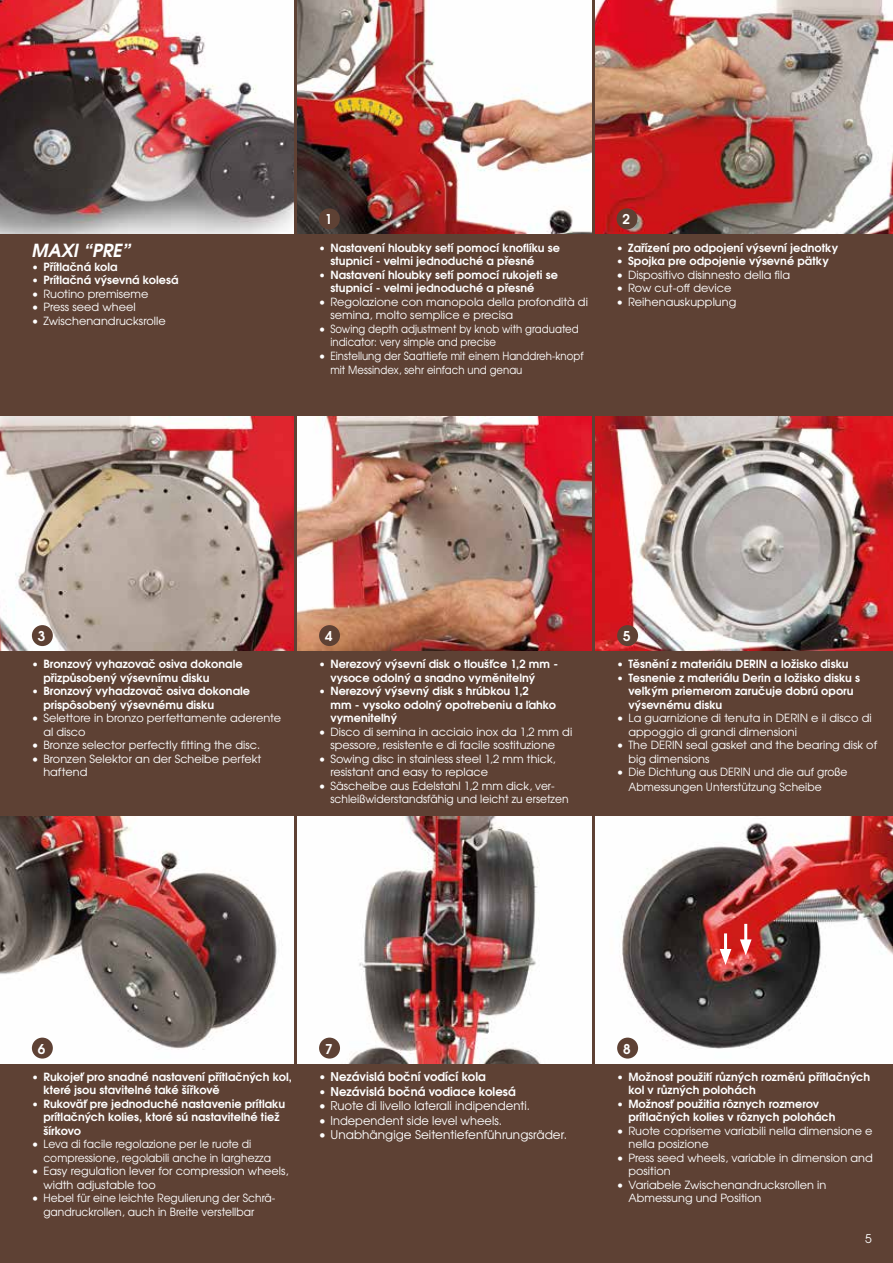
<style>
.page{position:relative;width:893px;height:1263px;background:#5e4134}
.page>*{position:absolute;margin:0;border:0;box-sizing:border-box;transform-origin:0 0}
.t1{font:italic 700 18px "Te X Gyre Adventor";color:#fff}
.t2{font:700 13.5px "Te X Gyre Adventor";color:#fff}
.t3{font:12px "Te X Gyre Adventor";letter-spacing:.005em;color:#fff}
.t4{font:700 12px "Te X Gyre Adventor";letter-spacing:.005em;color:#fff}
.t5{font:11.25px/13.5px "Te X Gyre Adventor";letter-spacing:.005em;color:#fff}
.t6{font:700 11.25px/13.5px "Te X Gyre Adventor";letter-spacing:.005em;color:#fff}
</style>
<div class="page">
<img style="left:1px;top:0;width:292px;height:234px">
<img style="left:595px;top:816px;width:298px;height:247px">
<img style="left:298px;top:816px;width:293px;height:247px">
<img style="left:0;top:816px;width:293px;height:247px">
<img style="left:595px;top:417px;width:298px;height:234px">
<img style="left:0;top:417px;width:293px;height:234px">
<img style="left:298px;top:417px;width:293px;height:234px">
<div style="left:32px;top:625px;width:21px;height:21px;background:#5e4134;border-radius:50%"></div>
<div style="left:32px;top:1037px;width:21px;height:21px;background:#5e4134;border-radius:50%"></div>
<div style="left:319px;top:625px;width:21px;height:21px;background:#5e4134;border-radius:50%"></div>
<div style="left:319px;top:1037px;width:21px;height:21px;background:#5e4134;border-radius:50%"></div>
<div style="left:617px;top:1037px;width:21px;height:21px;background:#5e4134;border-radius:50%"></div>
<div style="left:617px;top:625px;width:21px;height:21px;background:#5e4134;border-radius:50%"></div>
<img style="left:0;top:0;width:1px;height:234px">
<img style="left:298px;top:0;width:293px;height:234px">
<div style="left:319px;top:208px;width:21px;height:21px;background:#5e4134;border-radius:50%"></div>
<img style="left:595px;top:0;width:298px;height:234px">
<div style="left:617px;top:208px;width:20px;height:21px;background:#5e4134;border-radius:50%"></div>
<hr style="left:724px;top:933px;width:3px;height:22px;background:#fff">
<svg style="left:720px;top:949px;width:11px;height:16px"></svg>
<hr style="left:744px;top:924px;width:3px;height:21px;background:#fff">
<svg style="left:740px;top:939px;width:12px;height:16px"></svg>
<h1 class="t1" style="left:32px;top:235px;width:100px">MAXI “PRE”</h1>
<p class="t6" style="left:32px;top:259px;width:87px">• Přítlačná kola</p>
<p class="t6" style="left:32px;top:272px;width:148px">• Prítlačná výsevná kolesá</p>
<p class="t5" style="left:32px;top:286px;width:118px">• Ruotino premiseme</p>
<p class="t5" style="left:32px;top:299px;width:105px">• Press seed wheel</p>
<p class="t5" style="left:32px;top:314px;width:135px">• Zwischenandrucksrolle</p>
<p class="t2" style="left:325px;top:208px;width:9px">1</p>
<p class="t6" style="left:330px;top:240px;width:231px;text-indent:-11px">• Nastavení hloubky setí pomocí knoflíku se stupnicí - velmi jednoduché a přesné</p>
<p class="t6" style="left:330px;top:267px;width:229px;text-indent:-11px">• Nastavení hloubky setí pomocí rukojeti se stupnicí - velmi jednoduché a přesné</p>
<p class="t5" style="left:330px;top:294px;width:259px;text-indent:-11px">• Regolazione con manopola della profondità di semina, molto semplice e precisa</p>
<p class="t5" style="left:330px;top:321px;width:250px;text-indent:-11px">• Sowing depth adjustment by knob with graduated indicator: very simple and precise</p>
<p class="t5" style="left:330px;top:347px;width:255px;line-height:14.4px;text-indent:-11px">• Einstellung der Saattiefe mit einem Handdreh-knopf mit Messindex, sehr einfach und genau</p>
<p class="t2" style="left:623px;top:208px;width:9px">2</p>
<p class="t6" style="left:617px;top:240px;width:223px">• Zařízení pro odpojení výsevní jednotky</p>
<p class="t6" style="left:617px;top:253px;width:214px">• Spojka pre odpojenie výsevné pätky</p>
<p class="t5" style="left:617px;top:267px;width:175px">• Dispositivo disinnesto della fila</p>
<p class="t5" style="left:617px;top:280px;width:116px">• Row cut-off device</p>
<p class="t5" style="left:617px;top:294px;width:121px">• Reihenauskupplung</p>
<p class="t2" style="left:38px;top:624px;width:9px">3</p>
<p class="t6" style="left:43px;top:656px;width:201px;text-indent:-11px">• Bronzový vyhazovač osiva dokonale přizpůsobený výsevnímu disku</p>
<p class="t6" style="left:43px;top:683px;width:208px;text-indent:-11px">• Bronzový vyhadzovač osiva dokonale prispôsobený výsevnému disku</p>
<p class="t5" style="left:43px;top:711px;width:239px;text-indent:-11px">• Selettore in bronzo perfettamente aderente al disco</p>
<p class="t5" style="left:32px;top:738px;width:230px">• Bronze selector perfectly fitting the disc.</p>
<p class="t5" style="left:43px;top:751px;width:220px;text-indent:-11px">• Bronzen Selektor an der Scheibe perfekt haftend</p>
<p class="t2" style="left:325px;top:624px;width:9px">4</p>
<p class="t6" style="left:330px;top:656px;width:229px;text-indent:-11px">• Nerezový výsevní disk o tloušťce 1,2 mm - vysoce odolný a snadno vyměnitelný</p>
<p class="t6" style="left:330px;top:683px;width:227px;text-indent:-11px">• Nerezový výsevný disk s hrúbkou 1,2<br>mm - vysoko odolný opotrebeniu a ľahko vymeniteľný</p>
<p class="t5" style="left:319px;top:724px;width:255px;text-align:center">• Disco di semina in acciaio inox da 1,2 mm di spessore, resistente e di facile sostituzione</p>
<p class="t5" style="left:330px;top:751px;width:227px;text-indent:-11px">• Sowing disc in stainless steel 1,2 mm thick, resistant and easy to replace</p>
<p class="t5" style="left:330px;top:778px;width:240px;text-indent:-11px">• Säscheibe aus Edelstahl 1,2 mm dick, ver&shy;schleißwiderstandsfähig und leicht zu ersetzen</p>
<p class="t2" style="left:623px;top:624px;width:9px">5</p>
<p class="t6" style="left:617px;top:656px;width:233px">• Těsnění z materiálu DERIN a ložisko disku</p>
<p class="t6" style="left:628px;top:670px;width:233px;text-indent:-11px">• Tesnenie z materiálu Derin a ložisko disku s veľkým priemerom zaručuje dobrú oporu výsevnému disku</p>
<p class="t5" style="left:628px;top:711px;width:245px;text-indent:-11px">• La guarnizione di tenuta in DERIN e il disco di appoggio di grandi dimensioni</p>
<p class="t5" style="left:628px;top:738px;width:250px;text-indent:-11px">• The DERIN seal gasket and the bearing disk of big dimensions</p>
<p class="t5" style="left:628px;top:764px;width:220px;line-height:14.4px;text-indent:-11px">• Die Dichtung aus DERIN und die auf große<br>Abmessungen Unterstützung Scheibe</p>
<p class="t2" style="left:38px;top:1037px;width:9px">6</p>
<p class="t6" style="left:43px;top:1069px;width:250px;text-indent:-11px">• Rukojeť pro snadné nastavení přítlačných kol, které jsou stavitelné také šířkově</p>
<p class="t6" style="left:43px;top:1096px;width:243px;text-indent:-11px">• Rukoväť pre jednoduché nastavenie prítlaku prítlačných kolies, ktoré sú nastaviteľné tiež šírkovo</p>
<p class="t5" style="left:43px;top:1137px;width:229px;text-indent:-11px">• Leva di facile regolazione per le ruote di compressione, regolabili anche in larghezza</p>
<p class="t5" style="left:43px;top:1164px;width:247px;text-indent:-11px">• Easy regulation lever for compression wheels, width adjustable too</p>
<p class="t5" style="left:43px;top:1191px;width:234px;text-indent:-11px">• Hebel für eine leichte Regulierung der Schrä&shy;gandruckrollen, auch in Breite verstellbar</p>
<p class="t2" style="left:325px;top:1037px;width:9px">7</p>
<p class="t2" style="left:623px;top:1037px;width:9px">8</p>
<p class="t4" style="left:319px;top:1066px;width:168px">• Nezávislá boční vodící kola</p>
<p class="t4" style="left:319px;top:1081px;width:198px">• Nezávislá bočná vodiace kolesá</p>
<p class="t3" style="left:319px;top:1096px;width:213px">• Ruote di livello laterali indipendenti.</p>
<p class="t3" style="left:319px;top:1111px;width:185px">• Independent side level wheels.</p>
<p class="t3" style="left:319px;top:1125px;width:250px">• Unabhängige Seitentiefenführungsräder.</p>
<p class="t6" style="left:628px;top:1069px;width:243px;text-indent:-11px">• Možnost použití různých rozměrů přítlačných kol v různých polohách</p>
<p class="t6" style="left:628px;top:1096px;width:209px;text-indent:-11px">• Možnosť použitia rôznych rozmerov prítlačných kolies v rôznych polohách</p>
<p class="t5" style="left:628px;top:1123px;width:246px;text-indent:-11px">• Ruote copriseme variabili nella dimensione e nella posizione</p>
<p class="t5" style="left:628px;top:1150px;width:246px;text-indent:-11px">• Press seed wheels, variable in dimension and position</p>
<p class="t5" style="left:628px;top:1177px;width:199px;text-indent:-11px">• Variabele Zwischenandrucksrollen in<br>Abmessung und Position</p>
<p class="t3" style="left:865px;top:1229px;width:8px">5</p>
</div>
